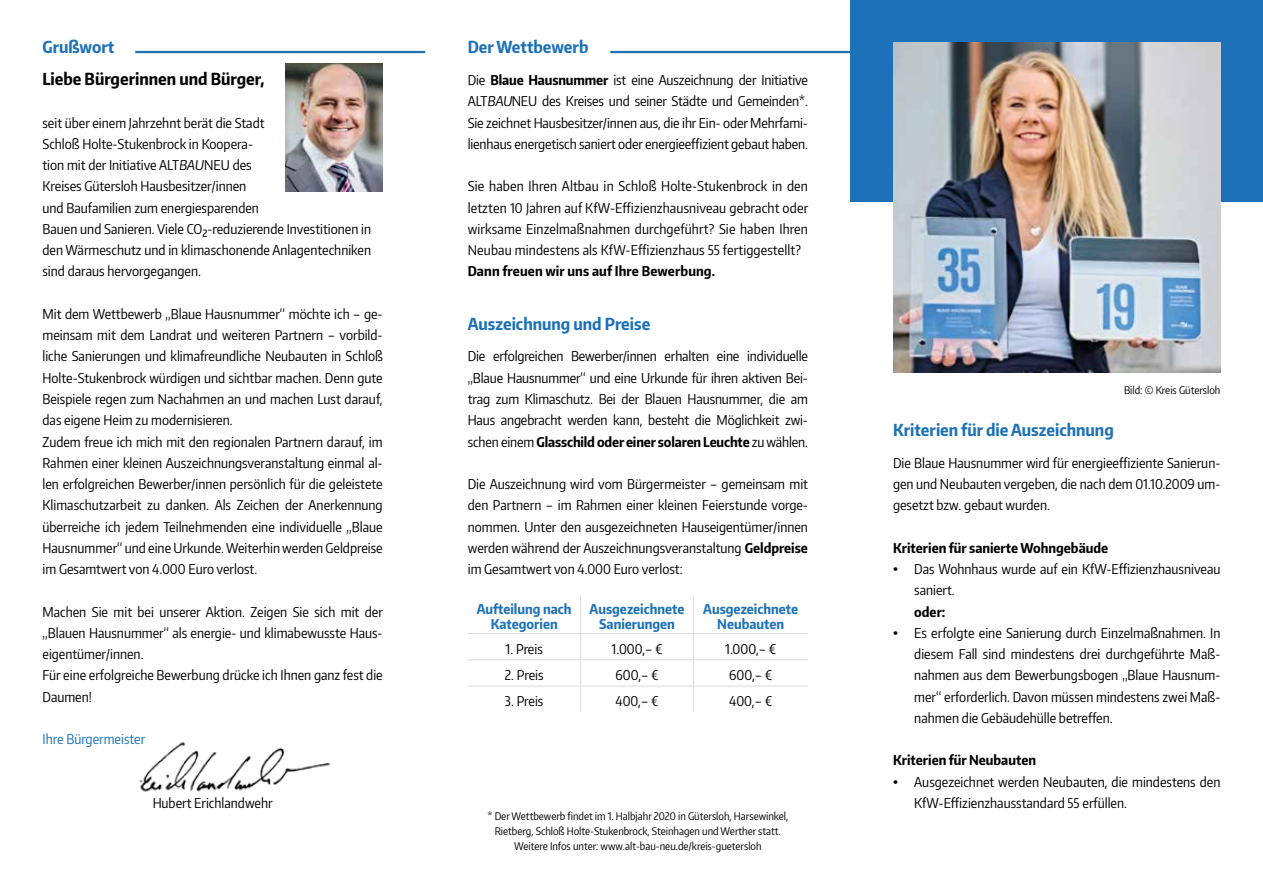
<style>
.page{position:relative;width:1263px;height:893px;background:#fff}
.page>*{position:absolute;margin:0;border:0;box-sizing:border-box;transform-origin:0 0}
.t1{font:700 16.5px "Encode Sans Condensed";color:#1d71b8}
.t2{font:700 16.5px "Encode Sans Condensed";color:#000}
.t3{font:13.5px/21.3px "Encode Sans Condensed";color:#000;text-align:justify}
.t4{font:700 13.5px "Encode Sans Condensed";color:#000}
.t5{font:700 13.5px/15px "Encode Sans Condensed";color:#1d71b8;text-align:center}
.t6{font:13.5px "Encode Sans Condensed";color:#1d71b8}
.t7{font:10.5px/15px "Encode Sans Condensed";color:#000;text-align:center}
.s1{font-weight:700}
.s2{font-weight:900}
</style>
<div class="page">
<hr style="left:610px;top:51px;width:251px;height:2px;background:#1d71b8">
<hr style="left:135px;top:51px;width:290px;height:2px;background:#1d71b8">
<img style="left:286px;top:64px;width:97px;height:127px">
<img style="left:139px;top:742px;width:191px;height:50px">
<hr style="left:580px;top:596px;width:1px;height:37px;background:#dadada">
<hr style="left:693px;top:596px;width:1px;height:37px;background:#dadada">
<hr style="left:468px;top:633px;width:113px;height:1px;background:#dadada">
<hr style="left:581px;top:633px;width:112px;height:1px;background:#dadada">
<hr style="left:693px;top:633px;width:115px;height:1px;background:#dadada">
<hr style="left:468px;top:659px;width:113px;height:1px;background:#dadada">
<hr style="left:581px;top:659px;width:112px;height:1px;background:#dadada">
<hr style="left:693px;top:659px;width:115px;height:1px;background:#dadada">
<hr style="left:468px;top:686px;width:113px;height:1px;background:#dadada">
<hr style="left:581px;top:686px;width:112px;height:1px;background:#dadada">
<svg style="left:580px;top:634px;width:1px;height:78px"></svg>
<hr style="left:693px;top:686px;width:115px;height:1px;background:#dadada">
<svg style="left:693px;top:634px;width:1px;height:78px"></svg>
<div style="left:850px;top:0;width:413px;height:202px;background:#1d71b8"></div>
<img style="left:893px;top:43px;width:327px;height:329px">
<p class="t1" style="left:43px;top:36px;width:73px">Grußwort</p>
<p class="t2" style="left:43px;top:68px;width:224px">Liebe Bürgerinnen und Bürger,</p>
<p class="t3" style="left:43px;top:111px;width:330px;text-align:left">seit über einem Jahrzehnt berät die Stadt<br>Schloß Holte-Stukenbrock in Koopera-<br>tion mit der Initiative ALTBAUNEU des<br>Kreises Gütersloh Hausbesitzer/innen<br>und Baufamilien zum energiesparenden<br>Bauen und Sanieren. Viele CO2-reduzierende Investitionen in den Wärmeschutz und in klimaschonende Anlagentechniken sind daraus hervorgegangen.</p>
<p class="t3" style="left:43px;top:303px;width:342px;text-align:left">Mit dem Wettbewerb „Blaue Hausnummer“ möchte ich – ge&shy;meinsam mit dem Landrat und weiteren Partnern – vorbild&shy;liche Sanierungen und klimafreundliche Neubauten in Schloß Holte-Stukenbrock würdigen und sichtbar machen. Denn gute Beispiele regen zum Nachahmen an und machen Lust darauf, das eigene Heim zu modernisieren.<br>Zudem freue ich mich mit den regionalen Partnern darauf, im Rahmen einer kleinen Auszeichnungsveranstaltung einmal al&shy;len erfolgreichen Bewerber/innen persönlich für die geleistete Klimaschutzarbeit zu danken. Als Zeichen der Anerkennung überreiche ich jedem Teilnehmenden eine individuelle „Blaue Hausnummer“ und eine Urkunde. Weiterhin werden Geldpreise im Gesamtwert von 4.000 Euro verlost.</p>
<p class="t3" style="left:43px;top:600px;width:342px;text-align:left">Machen Sie mit bei unserer Aktion. Zeigen Sie sich mit der „Blauen Hausnummer“ als energie- und klimabewusste Haus&shy;eigentümer/innen.<br>Für eine erfolgreiche Bewerbung drücke ich Ihnen ganz fest die Daumen!</p>
<p class="t6" style="left:43px;top:730px;width:104px">Ihre Bürgermeister</p>
<p class="t3" style="left:153px;top:792px;width:122px">Hubert Erichlandwehr</p>
<p class="t1" style="left:468px;top:36px;width:122px">Der Wettbewerb</p>
<p class="t3" style="left:468px;top:69px;width:342px">Die <span class="s1">Blaue Hausnummer</span> ist eine Auszeichnung der Initiative ALTBAUNEU des Kreises und seiner Städte und Gemeinden*.<br>Sie zeichnet Hausbesitzer/innen aus, die ihr Ein- oder Mehrfami&shy;lienhaus energetisch saniert oder energieeffizient gebaut haben.</p>
<p class="t3" style="left:468px;top:175px;width:342px">Sie haben Ihren Altbau in Schloß Holte-Stukenbrock in den letzten 10 Jahren auf KfW-Effizienzhausniveau gebracht oder wirksame Einzelmaßnahmen durchgeführt? Sie haben Ihren Neubau mindestens als KfW-Effizienzhaus 55 fertiggestellt?</p>
<p class="t4" style="left:468px;top:262px;width:249px">Dann freuen wir uns auf Ihre Bewerbung.</p>
<p class="t1" style="left:468px;top:313px;width:184px">Auszeichnung und Preise</p>
<p class="t3" style="left:468px;top:345px;width:342px">Die erfolgreichen Bewerber/innen erhalten eine individuelle „Blaue Hausnummer“ und eine Urkunde für ihren aktiven Bei&shy;trag zum Klimaschutz. Bei der Blauen Hausnummer, die am Haus angebracht werden kann, besteht die Möglichkeit zwi&shy;schen einem <span class="s1">Glasschild oder einer solaren Leuchte</span> zu wählen.</p>
<p class="t3" style="left:468px;top:473px;width:342px">Die Auszeichnung wird vom Bürgermeister – gemeinsam mit den Partnern – im Rahmen einer kleinen Feierstunde vorge&shy;nommen. Unter den ausgezeichneten Hauseigentümer/innen werden während der Auszeichnungsveranstaltung <span class="s1">Geldpreise </span>im Gesamtwert von 4.000 Euro verlost:</p>
<p class="t5" style="left:477px;top:601px;width:96px">Aufteilung nach<br>Kategorien</p>
<p class="t5" style="left:590px;top:601px;width:96px">Ausgezeichnete<br>Sanierungen</p>
<p class="t5" style="left:703px;top:601px;width:96px">Ausgezeichnete<br>Neubauten</p>
<p class="t3" style="left:506px;top:637px;width:39px">1. Preis</p>
<p class="t3" style="left:611px;top:637px;width:53px">1.000,– €</p>
<p class="t3" style="left:725px;top:637px;width:53px">1.000,– €</p>
<p class="t3" style="left:505px;top:664px;width:40px">2. Preis</p>
<p class="t3" style="left:615px;top:664px;width:45px">600,– €</p>
<p class="t3" style="left:729px;top:664px;width:45px">600,– €</p>
<p class="t3" style="left:505px;top:690px;width:40px">3. Preis</p>
<p class="t3" style="left:616px;top:690px;width:44px">400,– €</p>
<p class="t3" style="left:729px;top:690px;width:44px">400,– €</p>
<p class="t7" style="left:487px;top:809px;width:302px">* Der Wettbewerb findet im 1. Halbjahr 2020 in Gütersloh, Harsewinkel,<br>Rietberg, Schloß Holte-Stukenbrock, Steinhagen und Werther statt.<br>Weitere Infos unter: www.alt-bau-neu.de/kreis-guetersloh</p>
<p class="t1" style="left:893px;top:419px;width:222px">Kriterien für die Auszeichnung</p>
<p class="t7" style="left:1124px;top:382px;width:98px">Bild: © Kreis Gütersloh</p>
<p class="t3" style="left:893px;top:452px;width:329px">Die Blaue Hausnummer wird für energieeffiziente Sanierun&shy;gen und Neubauten vergeben, die nach dem 01.10.2009 um&shy;gesetzt bzw. gebaut wurden.</p>
<p class="t4" style="left:893px;top:539px;width:217px">Kriterien für sanierte Wohngebäude</p>
<p class="t3" style="left:914px;top:558px;width:308px;text-indent:-21px"><span class="s2">•</span> Das Wohnhaus wurde auf ein KfW-Effizienzhausniveau saniert.</p>
<p class="t4" style="left:914px;top:603px;width:33px">oder:</p>
<p class="t3" style="left:914px;top:622px;width:308px;text-indent:-21px"><span class="s2">•</span> Es erfolgte eine Sanierung durch Einzelmaßnahmen. In diesem Fall sind mindestens drei durchgeführte Maß&shy;nahmen aus dem Bewerbungsbogen „Blaue Hausnum&shy;mer“ erforderlich. Davon müssen mindestens zwei Maß&shy;nahmen die Gebäudehülle betreffen.</p>
<p class="t4" style="left:893px;top:751px;width:145px">Kriterien für Neubauten</p>
<p class="t3" style="left:914px;top:771px;width:308px;text-indent:-21px"><span class="s2">•</span> Ausgezeichnet werden Neubauten, die mindestens den<br>KfW-Effizienzhausstandard 55 erfüllen.</p>
</div>
